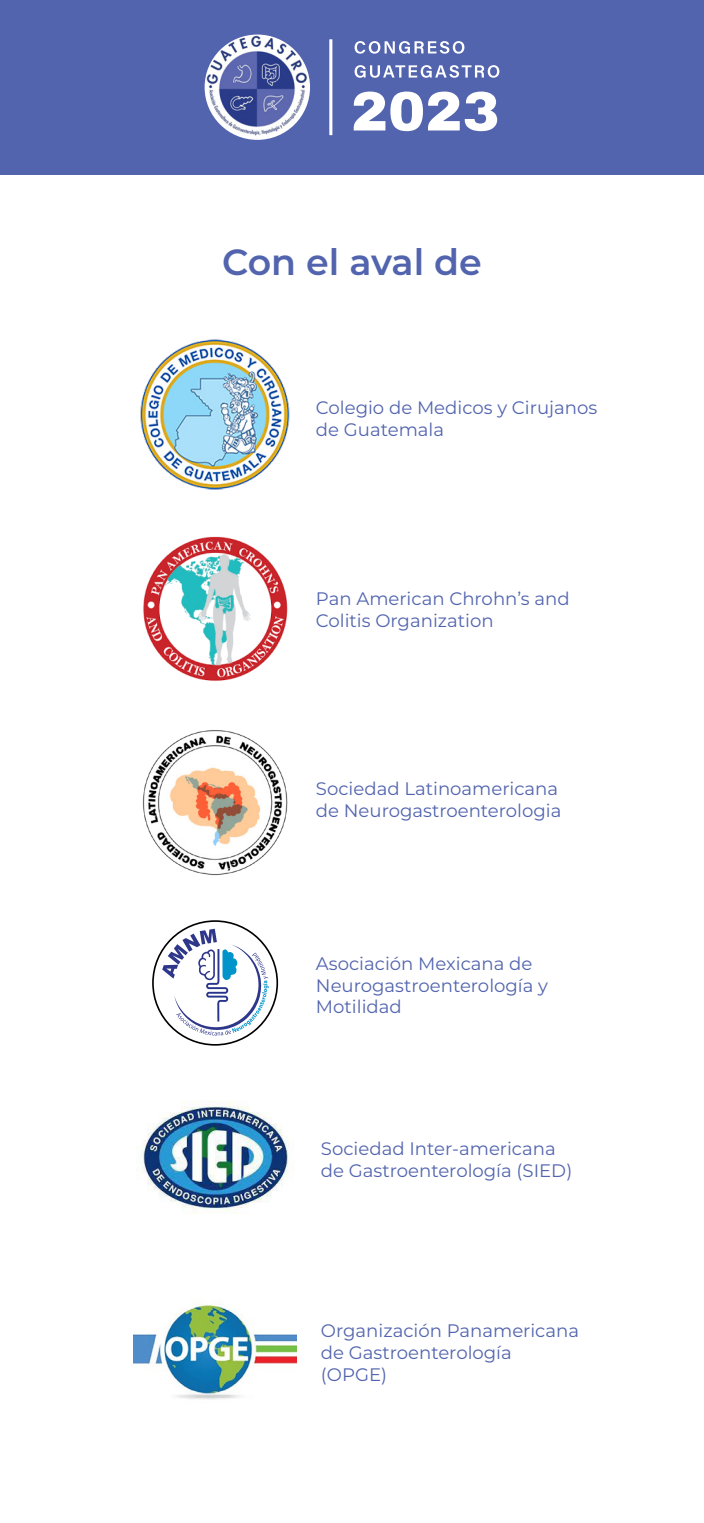
<style>
.page{position:relative;width:704px;height:1523px;background:#fff}
.page>*{position:absolute;margin:0;border:0;box-sizing:border-box;transform-origin:0 0}
.t1{font:900 55.62px "Archivo";color:#fff}
.t2{font:600 36.38px "Montserrat";color:#5264ae}
.t3{font:18.06px/21.7px "Montserrat";color:#5264ae}
</style>
<div class="page">
<div style="left:0;top:0;width:703px;height:174px;background:#5264ae"></div>
<svg style="left:354px;top:41px;width:110px;height:13px"></svg>
<svg style="left:354px;top:65px;width:145px;height:13px"></svg>
<hr style="left:329px;top:39px;width:3px;height:96px;background:#fff">
<img style="left:204px;top:35px;width:106px;height:105px;border-radius:53px">
<img style="left:142px;top:730px;width:146px;height:146px">
<img style="left:136px;top:1101px;width:158px;height:113px">
<img style="left:134px;top:1304px;width:162px;height:96px">
<img style="left:140px;top:339px;width:150px;height:151px">
<img style="left:143px;top:536px;width:145px;height:145px">
<svg style="left:152px;top:920px;width:126px;height:125px"></svg>
<h1 class="t1" style="left:351px;top:77px;width:150px">2023</h1>
<h2 class="t2" style="left:222px;top:236px;width:261px">Con el aval de</h2>
<p class="t3" style="left:316px;top:396px;width:283px">Colegio de Medicos y Cirujanos de Guatemala</p>
<p class="t3" style="left:316px;top:587px;width:255px">Pan American Chrohn’s and<br>Colitis Organization</p>
<p class="t3" style="left:316px;top:777px;width:247px">Sociedad Latinoamericana de Neurogastroenterologia</p>
<p class="t3" style="left:316px;top:952px;width:233px">Asociación Mexicana de<br>Neurogastroenterología y<br>Motilidad</p>
<p class="t3" style="left:321px;top:1137px;width:253px">Sociedad Inter-americana de Gastroenterología (SIED)</p>
<p class="t3" style="left:321px;top:1319px;width:259px">Organización Panamericana de Gastroenterología (OPGE)</p>
</div>
